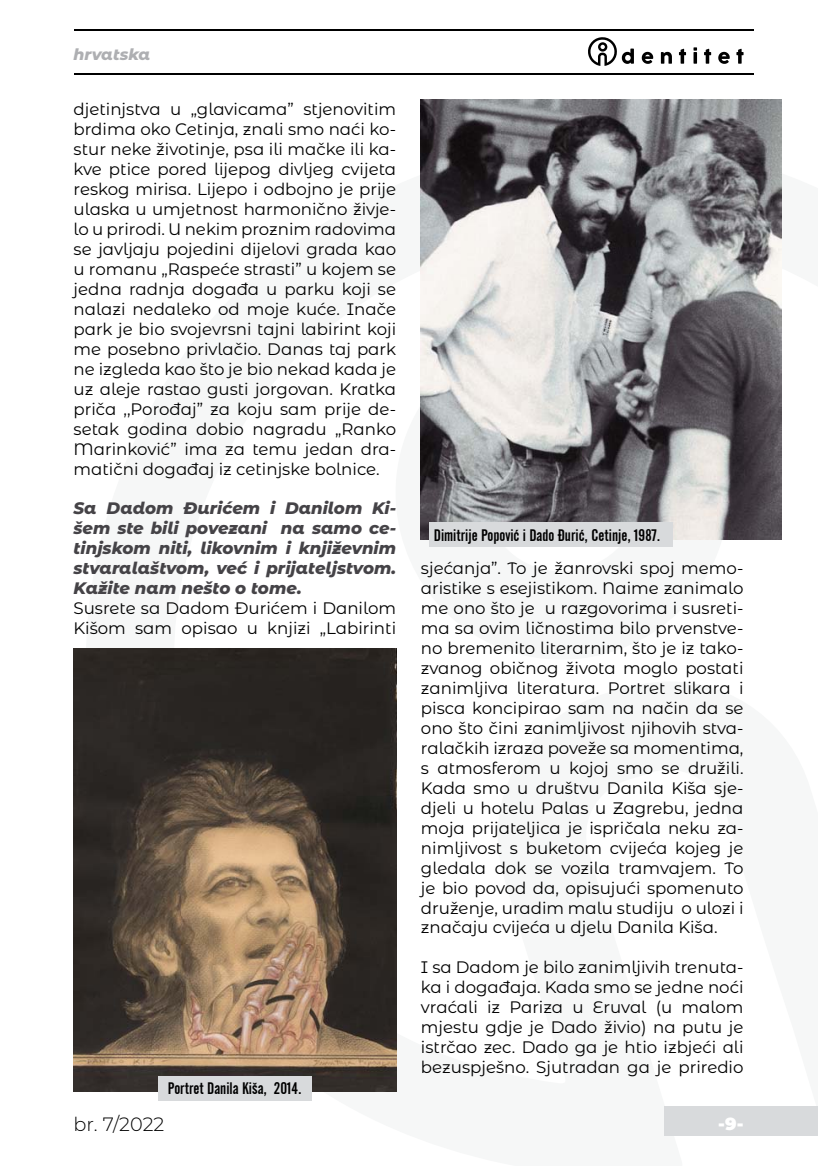
<style>
.page{position:relative;width:818px;height:1166px;background:#fff}
.page>*{position:absolute;margin:0;border:0;box-sizing:border-box;transform-origin:0 0}
.t1{font:300 19.25px "Montserrat Alternates";color:#000}
.t2{font:900 17.5px "Montserrat";color:#fff}
.t3{font:16.62px/19.9px "Montserrat Alternates";color:#000;text-align:justify}
.t4{font:italic 800 16.62px/19.9px "Montserrat Alternates";color:#454347;text-align:justify}
.t5{font:16.62px "Alternate Gothic No 2 BT";color:#000}
.t6{font:italic 800 15.75px "Montserrat Alternates";color:#aeafb2}
</style>
<div class="page">
<div style="left:664px;top:1106px;width:154px;height:30px;background:#d8dadc"></div>
<svg style="left:588px;top:37px;width:46px;height:29px"></svg>
<svg style="left:641px;top:52px;width:12px;height:12px"></svg>
<svg style="left:661px;top:52px;width:11px;height:12px"></svg>
<svg style="left:679px;top:49px;width:7px;height:15px"></svg>
<svg style="left:693px;top:47px;width:4px;height:17px"></svg>
<svg style="left:704px;top:49px;width:7px;height:15px"></svg>
<svg style="left:718px;top:52px;width:11px;height:12px"></svg>
<svg style="left:736px;top:49px;width:7px;height:15px"></svg>
<hr style="left:74px;top:29px;width:679px;height:2px;background:#000">
<hr style="left:74px;top:74px;width:679px;height:1px;background:#000">
<img style="left:421px;top:99px;width:360px;height:440px">
<img style="left:74px;top:648px;width:322px;height:443px">
<div style="left:429px;top:522px;width:243px;height:25px;background:#d8dadc"></div>
<div style="left:158px;top:1075px;width:154px;height:25px;background:#d8dadc"></div>
<p class="t6" style="left:74px;top:47px;width:78px">hrvatska</p>
<p class="t3" style="left:74px;top:100px;width:324px">djetinjstva u „glavicama” stjenovitim brdima oko Cetinja, znali smo naći ko&shy;stur neke životinje, psa ili mačke ili ka&shy;kve ptice pored lijepog divljeg cvijeta reskog mirisa. Lijepo i odbojno je prije ulaska u umjetnost harmonično živje&shy;lo u prirodi. U nekim proznim radovima se javljaju pojedini dijelovi grada kao u romanu „Raspeće strasti” u kojem se jedna radnja događa u parku koji se nalazi nedaleko od moje kuće. Inače park je bio svojevrsni tajni labirint koji me posebno privlačio. Danas taj park ne izgleda kao što je bio nekad kada je uz aleje rastao gusti jorgovan. Kratka priča ,,Porođaj” za koju sam prije de&shy;setak godina dobio nagradu „Ranko Marinković” ima za temu jedan dra&shy;matični događaj iz cetinjske bolnice.</p>
<p class="t4" style="left:74px;top:499px;width:324px">Sa Dadom Đurićem i Danilom Ki&shy;šem ste bili povezani na samo ce&shy;tinjskom niti, likovnim i književnim stvaralaštvom, već i prijateljstvom.<br>Kažite nam nešto o tome.</p>
<p class="t3" style="left:74px;top:599px;width:324px">Susrete sa Dadom Đurićem i Danilom<br>Kišom sam opisao u knjizi „Labirinti</p>
<p class="t5" style="left:168px;top:1079px;width:135px">Portret Danila Kiša, 2014.</p>
<p class="t5" style="left:434px;top:526px;width:228px">Dimitrije Popović i Dado Ðurić, Cetinje, 1987.</p>
<p class="t3" style="left:421px;top:559px;width:324px">sjećanja”. To je žanrovski spoj memo&shy;aristike s esejistikom. Naime zanimalo me ono što je u razgovorima i susreti&shy;ma sa ovim ličnostima bilo prvenstve&shy;no bremenito literarnim, što je iz tako&shy;zvanog običnog života moglo postati zanimljiva literatura. Portret slikara i pisca koncipirao sam na način da se ono što čini zanimljivost njihovih stva&shy;ralačkih izraza poveže sa momentima, s atmosferom u kojoj smo se družili.<br>Kada smo u društvu Danila Kiša sje&shy;djeli u hotelu Palas u Zagrebu, jedna moja prijateljica je ispričala neku za&shy;nimljivost s buketom cvijeća kojeg je gledala dok se vozila tramvajem. To je bio povod da, opisujući spomenuto druženje, uradim malu studiju o ulozi i značaju cvijeća u djelu Danila Kiša.</p>
<p class="t3" style="left:421px;top:958px;width:324px">I sa Dadom je bilo zanimljivih trenuta&shy;ka i događaja. Kada smo se jedne noći vraćali iz Pariza u Eruval (u malom mjestu gdje je Dado živio) na putu je istrčao zec. Dado ga je htio izbjeći ali bezuspješno. Sjutradan ga je priredio</p>
<p class="t1" style="left:74px;top:1114px;width:92px">br. 7/2022</p>
<p class="t2" style="left:718px;top:1115px;width:27px">-9-</p>
</div>
